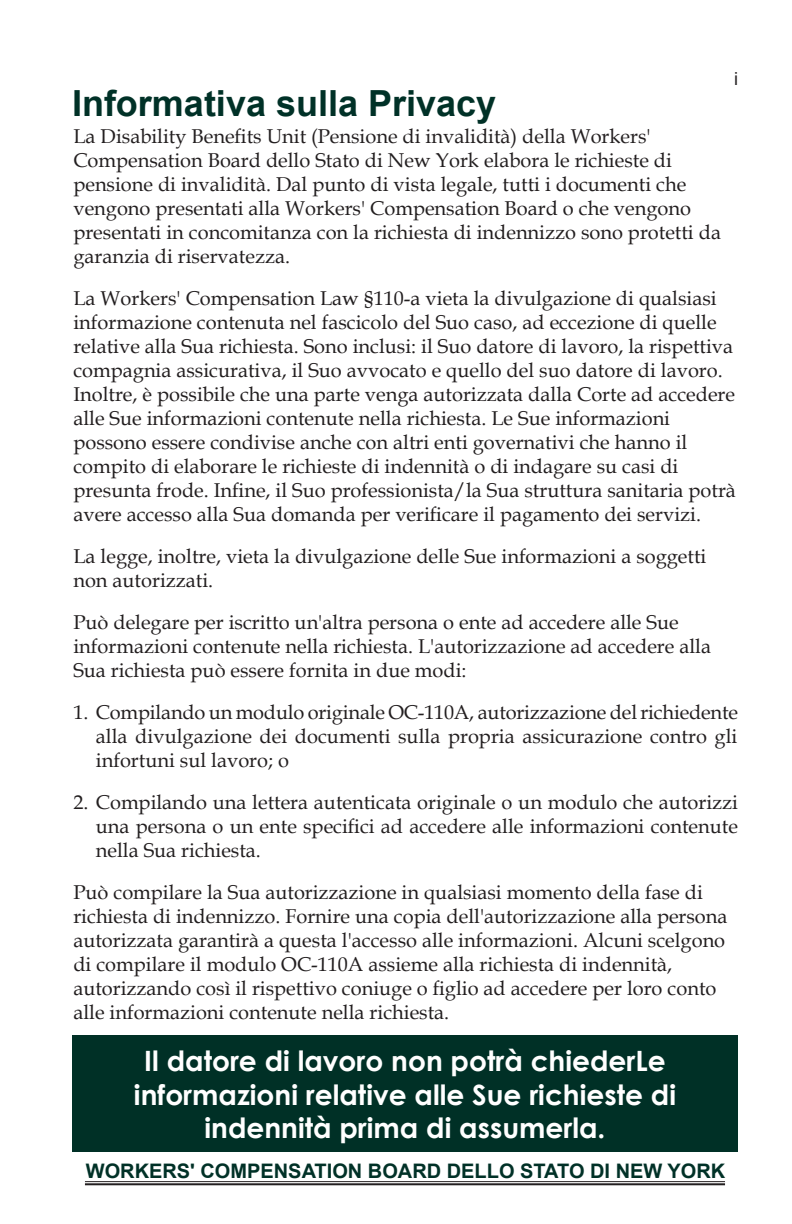
<style>
.page{position:relative;width:792px;height:1224px;background:#fff}
.page>*{position:absolute;margin:0;border:0;box-sizing:border-box;transform-origin:0 0}
.t1{font:700 36px "Arial";color:#003127}
.t2{font:700 28px/33.6px "Century Gothic";color:#fff;text-align:center}
.t3{font:20px/24px "Book Antiqua";color:#221e1f}
.t4{font:20px/24px "Book Antiqua";color:#231f20;text-align:justify}
.t5{font:700 20px "Arial";color:#003127}
.t6{font:18px "Arial";color:#231f20}
.s1{color:#231f20}
</style>
<div class="page">
<hr style="left:85px;top:1181px;width:640px;height:1px;background:#231f20">
<hr style="left:85px;top:1183px;width:640px;height:2px;background:#231f20">
<div style="left:72px;top:1035px;width:666px;height:117px;background:#003026"></div>
<p class="t1" style="left:72px;top:79px;width:426px">Informativa sulla Privacy</p>
<p class="t6" style="left:734px;top:67px;width:5px">i</p>
<p class="t3" style="left:73px;top:123px;width:649px"><span class="s1">La Disability Benefits Unit (Pensione di invalidità) della Workers' Compensation Board dello Stato di New York elabora le richieste di pensione di invalidità.</span> Dal punto di vista legale, tutti i documenti che vengono presentati alla Workers' Compensation Board o che vengono presentati in concomitanza con la richiesta di indennizzo sono protetti da garanzia di riservatezza.</p>
<p class="t3" style="left:73px;top:285px;width:664px">La Workers' Compensation Law §110-a vieta la divulgazione di qualsiasi informazione contenuta nel fascicolo del Suo caso, ad eccezione di quelle relative alla Sua richiesta. Sono inclusi: il Suo datore di lavoro, la rispettiva compagnia assicurativa, il Suo avvocato e quello del suo datore di lavoro.<br>Inoltre, è possibile che una parte venga autorizzata dalla Corte ad accedere alle Sue informazioni contenute nella richiesta. Le Sue informazioni possono essere condivise anche con altri enti governativi che hanno il compito di elaborare le richieste di indennità o di indagare su casi di presunta frode. Infine, il Suo professionista/la Sua struttura sanitaria potrà avere accesso alla Sua domanda per verificare il pagamento dei servizi.</p>
<p class="t3" style="left:73px;top:543px;width:635px">La legge, inoltre, vieta la divulgazione delle Sue informazioni a soggetti non autorizzati.</p>
<p class="t3" style="left:73px;top:609px;width:639px">Può delegare per iscritto un'altra persona o ente ad accedere alle Sue informazioni contenute nella richiesta. L'autorizzazione ad accedere alla<br>Sua richiesta può essere fornita in due modi:</p>
<p class="t4" style="left:96px;top:699px;width:644px;text-indent:-22px">1. Compilando un modulo originale OC-110A, autorizzazione del richiedente alla divulgazione dei documenti sulla propria assicurazione contro gli infortuni sul lavoro; o</p>
<p class="t4" style="left:96px;top:789px;width:644px;text-indent:-22px">2. Compilando una lettera autenticata originale o un modulo che autorizzi una persona o un ente specifici ad accedere alle informazioni contenute nella Sua richiesta.</p>
<p class="t3" style="left:73px;top:879px;width:656px">Può compilare la Sua autorizzazione in qualsiasi momento della fase di richiesta di indennizzo. Fornire una copia dell'autorizzazione alla persona autorizzata garantirà a questa l'accesso alle informazioni. Alcuni scelgono di compilare il modulo OC-110A assieme alla richiesta di indennità, autorizzando così il rispettivo coniuge o figlio ad accedere per loro conto alle informazioni contenute nella richiesta.</p>
<p class="t2" style="left:134px;top:1043px;width:544px">Il datore di lavoro non potrà chiederLe informazioni relative alle Sue richieste di indennità prima di assumerla.</p>
<p class="t5" style="left:86px;top:1158px;width:641px">WORKERS' COMPENSATION BOARD DELLO STATO DI NEW YORK</p>
</div>
